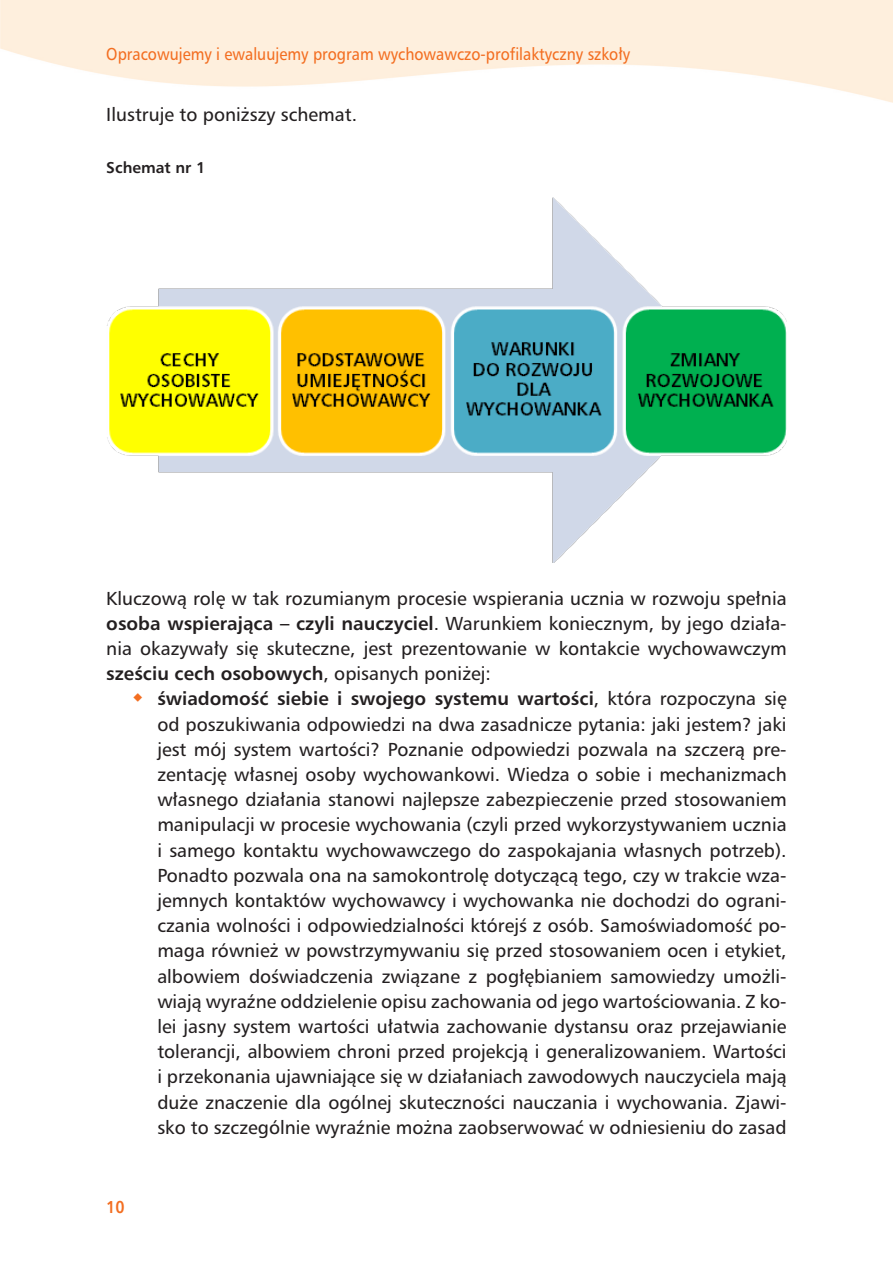
<style>
.page{position:relative;width:893px;height:1263px;background:#fff}
.page>*{position:absolute;margin:0;border:0;box-sizing:border-box;transform-origin:0 0}
.t1{font:18px/25.2px "Humnst 777 PL";color:#231f20;text-align:justify}
.t2{font:16.5px "Humnst 777 PL";color:#f36e21;scale:.9 1}
.t3{font:700 16.5px "Humnst 777 PL";color:#f36e21;scale:.9 1}
.Schemat{font:700 15px "Humnst 777 PL";color:#231f20}
.s1{font-weight:700}
</style>
<div class="page">
<img style="left:107px;top:198px;width:680px;height:364px">
<p class="t2" style="left:106px;top:43px;width:584px">Opracowujemy i ewaluujemy program wychowawczo-profilaktyczny szkoły</p>
<p class="t1" style="left:106px;top:101px;width:252px">Ilustruje to poniższy schemat.</p>
<p class="Schemat" style="left:106px;top:157px;width:101px">Schemat nr 1</p>
<p class="t1" style="left:106px;top:585px;width:682px">Kluczową rolę w tak rozumianym procesie wspierania ucznia w rozwoju spełnia <span class="s1">osoba wspierająca – czyli nauczyciel</span>. Warunkiem koniecznym, by jego działa&shy;nia okazywały się skuteczne, jest prezentowanie w kontakcie wychowawczym <span class="s1">sześciu cech osobowych</span>, opisanych poniżej:</p>
<p class="t1" style="left:157px;top:686px;width:631px"><span class="s1">świadomość siebie i swojego systemu wartości</span>, która rozpoczyna się od poszukiwania odpowiedzi na dwa zasadnicze pytania: jaki jestem? jaki jest mój system wartości? Poznanie odpowiedzi pozwala na szczerą pre&shy;zentację własnej osoby wychowankowi. Wiedza o sobie i mechanizmach własnego działania stanowi najlepsze zabezpieczenie przed stosowaniem manipulacji w procesie wychowania (czyli przed wykorzystywaniem ucznia i samego kontaktu wychowawczego do zaspokajania własnych potrzeb).<br>Ponadto pozwala ona na samokontrolę dotyczącą tego, czy w trakcie wza&shy;jemnych kontaktów wychowawcy i wychowanka nie dochodzi do ograni&shy;czania wolności i odpowiedzialności którejś z osób. Samoświadomość po&shy;maga również w powstrzymywaniu się przed stosowaniem ocen i etykiet, albowiem doświadczenia związane z pogłębianiem samowiedzy umożli&shy;wiają wyraźne oddzielenie opisu zachowania od jego wartościowania. Z ko&shy;lei jasny system wartości ułatwia zachowanie dystansu oraz przejawianie tolerancji, albowiem chroni przed projekcją i generalizowaniem. Wartości i przekonania ujawniające się w działaniach zawodowych nauczyciela mają duże znaczenie dla ogólnej skuteczności nauczania i wychowania. Zjawi&shy;sko to szczególnie wyraźnie można zaobserwować w odniesieniu do zasad</p>
<p class="t3" style="left:106px;top:1195px;width:22px">10</p>
</div>
